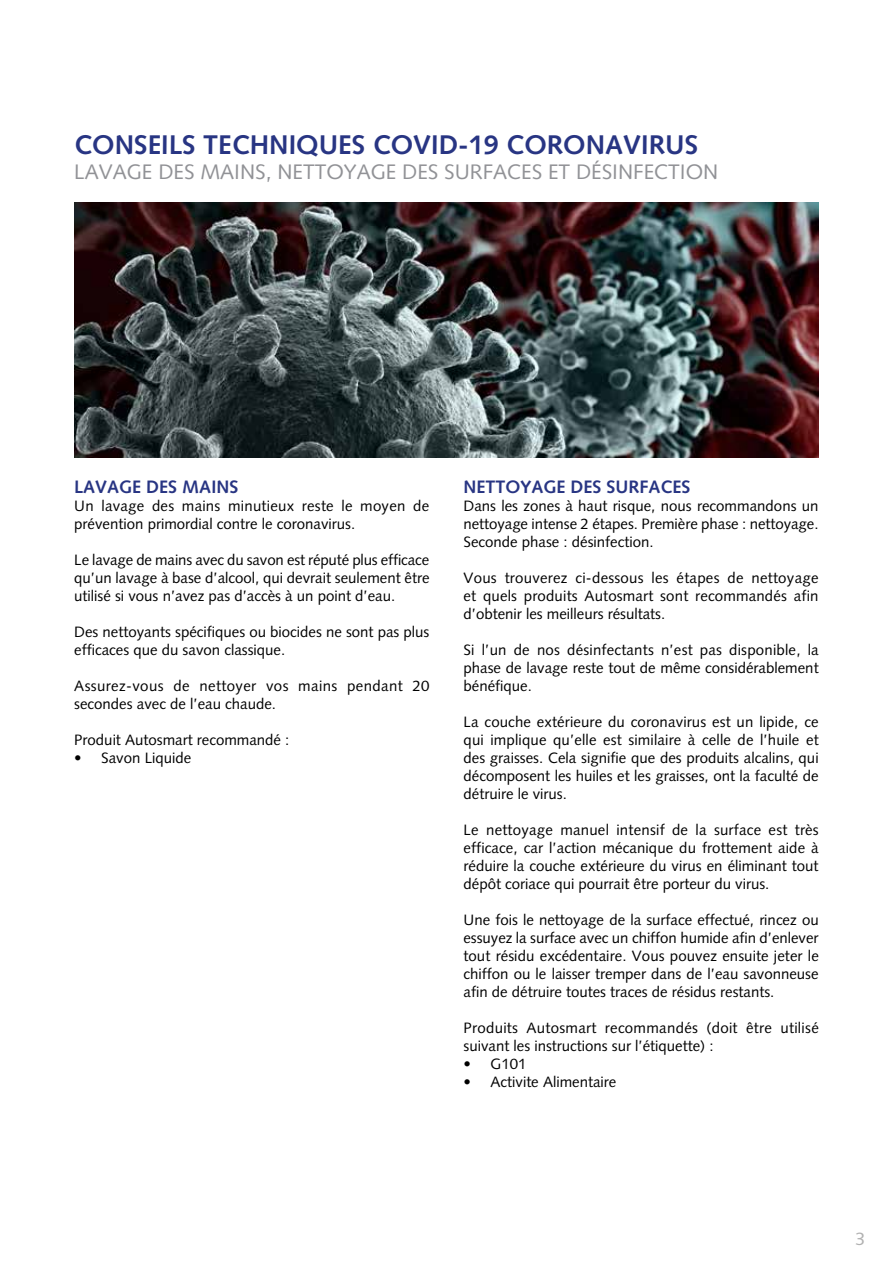
<style>
.page{position:relative;width:893px;height:1263px;background:#fff}
.page>*{position:absolute;margin:0;border:0;box-sizing:border-box;transform-origin:0 0}
.t1{font:700 27px "Syntax";color:#283583}
.t2{font:21px "Syntax";color:#919296}
.t3{font:700 18px "Syntax";color:#283583}
.t4{font:18px "Syntax";color:#b1b1b1}
.t5{font:15px/18px "Syntax";color:#000;text-align:justify}
.t6{font:15px/18px "Syntax";letter-spacing:.02em;color:#000}
.t7{font:15px/18px "Syntax";letter-spacing:.025em;color:#000}
</style>
<div class="page">
<img style="left:74px;top:202px;width:745px;height:255px">
<h1 class="t1" style="left:74px;top:129px;width:625px">CONSEILS TECHNIQUES COVID-19 CORONAVIRUS</h1>
<h2 class="t2" style="left:74px;top:159px;width:646px">LAVAGE DES MAINS, NETTOYAGE DES SURFACES ET DÉSINFECTION</h2>
<p class="t3" style="left:74px;top:476px;width:166px">LAVAGE DES MAINS</p>
<p class="t5" style="left:74px;top:497px;width:356px">Un lavage des mains minutieux reste le moyen de prévention primordial contre le coronavirus.</p>
<p class="t5" style="left:74px;top:551px;width:357px">Le lavage de mains avec du savon est réputé plus efficace qu’un lavage à base d’alcool, qui devrait seulement être utilisé si vous n’avez pas d’accès à un point d’eau.</p>
<p class="t5" style="left:74px;top:623px;width:357px">Des nettoyants spécifiques ou biocides ne sont pas plus efficaces que du savon classique.</p>
<p class="t7" style="left:74px;top:677px;width:357px">Assurez-vous de nettoyer vos mains pendant 20 secondes avec de l’eau chaude.</p>
<p class="t5" style="left:74px;top:731px;width:217px">Produit Autosmart recommandé :</p>
<p class="t5" style="left:74px;top:749px;width:119px">• Savon Liquide</p>
<p class="t3" style="left:463px;top:476px;width:228px">NETTOYAGE DES SURFACES</p>
<p class="t5" style="left:463px;top:497px;width:357px">Dans les zones à haut risque, nous recommandons un nettoyage intense 2 étapes. Première phase : nettoyage.<br>Seconde phase : désinfection.</p>
<p class="t5" style="left:463px;top:569px;width:357px">Vous trouverez ci-dessous les étapes de nettoyage et quels produits Autosmart sont recommandés afin d’obtenir les meilleurs résultats.</p>
<p class="t5" style="left:463px;top:641px;width:357px">Si l’un de nos désinfectants n’est pas disponible, la phase de lavage reste tout de même considérablement bénéfique.</p>
<p class="t5" style="left:463px;top:713px;width:357px">La couche extérieure du coronavirus est un lipide, ce qui implique qu’elle est similaire à celle de l’huile et des graisses. Cela signifie que des produits alcalins, qui décomposent les huiles et les graisses, ont la faculté de détruire le virus.</p>
<p class="t5" style="left:463px;top:821px;width:357px">Le nettoyage manuel intensif de la surface est très efficace, car l’action mécanique du frottement aide à réduire la couche extérieure du virus en éliminant tout dépôt coriace qui pourrait être porteur du virus.</p>
<p class="t5" style="left:463px;top:911px;width:357px">Une fois le nettoyage de la surface effectué, rincez ou essuyez la surface avec un chiffon humide afin d’enlever tout résidu excédentaire. Vous pouvez ensuite jeter le chiffon ou le laisser tremper dans de l’eau savonneuse afin de détruire toutes traces de résidus restants.</p>
<p class="t6" style="left:463px;top:1019px;width:357px">Produits Autosmart recommandés (doit être utilisé suivant les instructions sur l’étiquette) :</p>
<p class="t5" style="left:463px;top:1055px;width:64px">• G101</p>
<p class="t5" style="left:463px;top:1073px;width:154px">• Activite Alimentaire</p>
<p class="t4" style="left:855px;top:1228px;width:12px">3</p>
</div>
